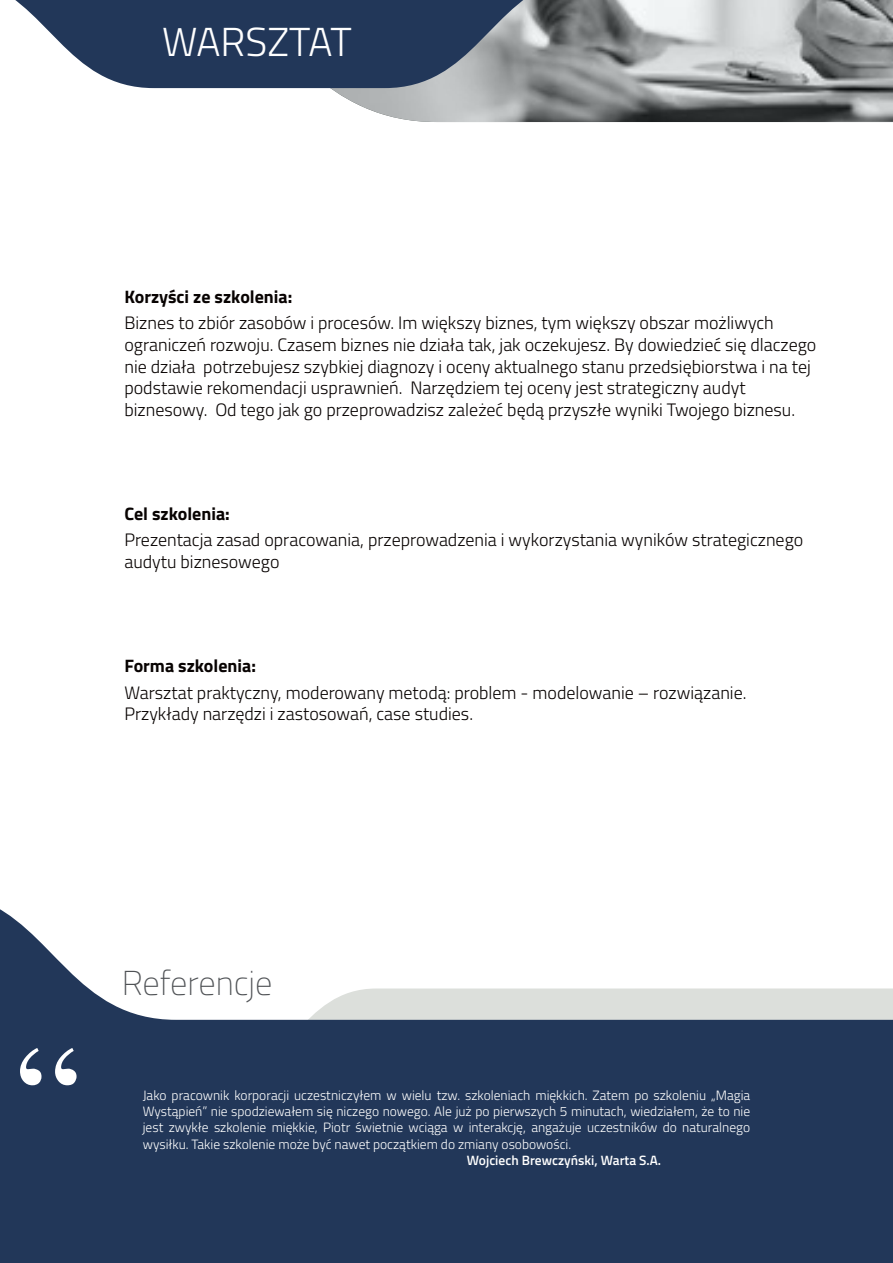
<style>
.page{position:relative;width:893px;height:1263px;background:#fff}
.page>*{position:absolute;margin:0;border:0;box-sizing:border-box;transform-origin:0 0}
.t1{font:300 40.5px "Titillium Web";color:#fff}
.t2{font:100 34.5px "Titillium Web";color:#4f5255}
.t3{font:300 18px/21.6px "Titillium";color:#080302}
.t4{font:700 18px "Titillium Web";color:#080302}
.t5{font:300 13.5px/16.2px "Titillium Web";color:#fff;text-align:justify}
.t6{font:600 13.5px "Titillium Web";color:#fff}
</style>
<div class="page">
<svg style="left:211px;top:0;width:682px;height:122px;background:#a3a6a7"></svg>
<svg style="left:15px;top:0;width:549px;height:88px;background:#4a5a73"></svg>
<svg style="left:0;top:909px;width:893px;height:354px;fill:#223759"></svg>
<svg style="left:20px;top:1048px;width:57px;height:37px"></svg>
<h1 class="t1" style="left:162px;top:13px;width:191px">WARSZTAT</h1>
<p class="t4" style="left:124px;top:283px;width:169px">Korzyści ze szkolenia:</p>
<p class="t3" style="left:124px;top:311px;width:693px">Biznes to zbiór zasobów i procesów. Im większy biznes, tym większy obszar możliwych ograniczeń rozwoju. Czasem biznes nie działa tak, jak oczekujesz. By dowiedzieć się dlaczego nie działa potrzebujesz szybkiej diagnozy i oceny aktualnego stanu przedsiębiorstwa i na tej podstawie rekomendacji usprawnień. Narzędziem tej oceny jest strategiczny audyt biznesowy. Od tego jak go przeprowadzisz zależeć będą przyszłe wyniki Twojego biznesu.</p>
<p class="t4" style="left:124px;top:500px;width:107px">Cel szkolenia:</p>
<p class="t3" style="left:124px;top:528px;width:680px">Prezentacja zasad opracowania, przeprowadzenia i wykorzystania wyników strategicznego audytu biznesowego</p>
<p class="t4" style="left:124px;top:652px;width:133px">Forma szkolenia:</p>
<p class="t3" style="left:124px;top:680px;width:624px">Warsztat praktyczny, moderowany metodą: problem - modelowanie – rozwiązanie.<br>Przykłady narzędzi i zastosowań, case studies.</p>
<h2 class="t2" style="left:122px;top:958px;width:152px">Referencje</h2>
<p class="t5" style="left:143px;top:1086px;width:609px">Jako pracownik korporacji uczestniczyłem w wielu tzw. szkoleniach miękkich. Zatem po szkoleniu „Magia Wystąpień” nie spodziewałem się niczego nowego. Ale już po pierwszych 5 minutach, wiedziałem, że to nie jest zwykłe szkolenie miękkie, Piotr świetnie wciąga w interakcję, angażuje uczestników do naturalnego wysiłku. Takie szkolenie może być nawet początkiem do zmiany osobowości.</p>
<p class="t6" style="left:467px;top:1150px;width:196px">Wojciech Brewczyński, Warta S.A.</p>
</div>
